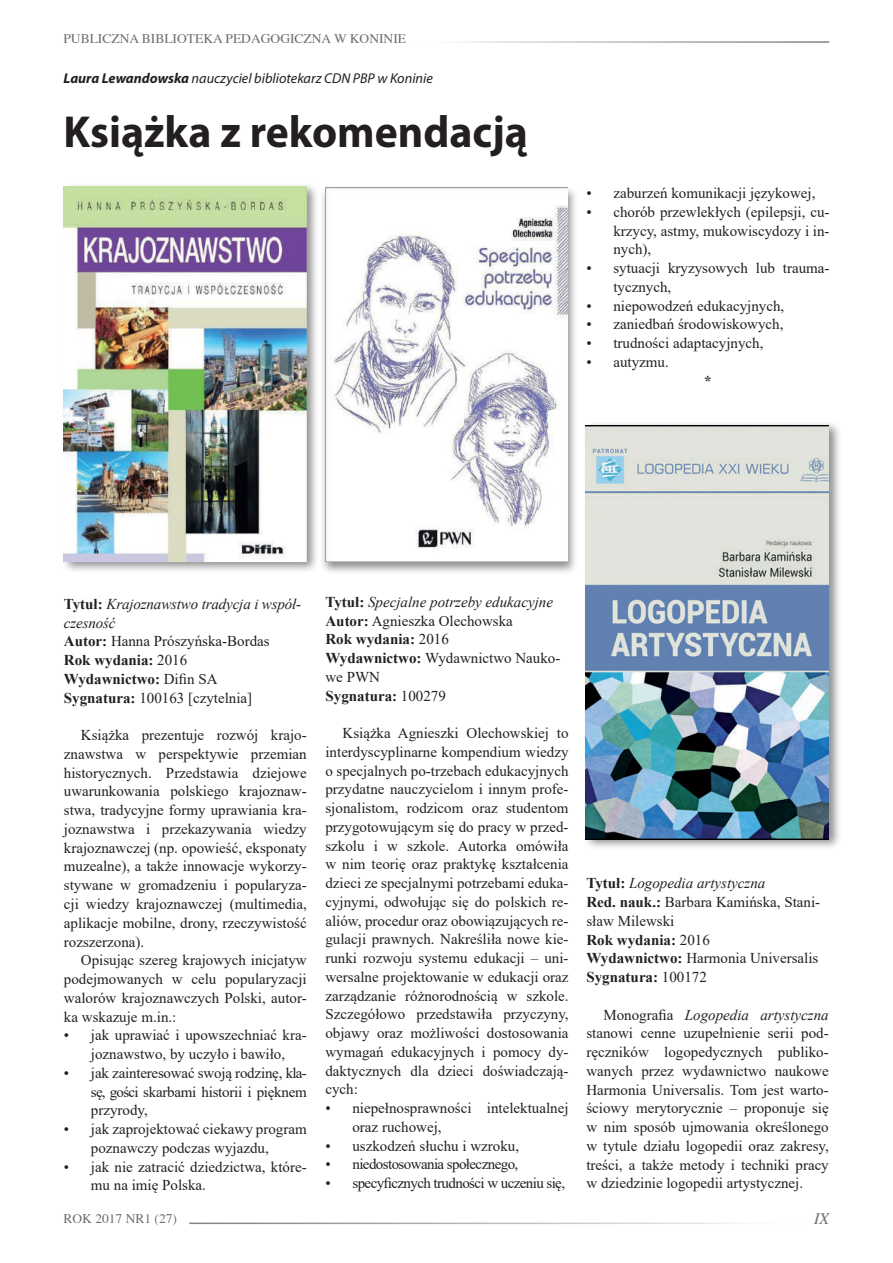
<style>
.page{position:relative;width:893px;height:1263px;background:#fff}
.page>*{position:absolute;margin:0;border:0;box-sizing:border-box;transform-origin:0 0}
.t1{font:700 45px "Myriad Pro";color:#231f20}
.t2{font:italic 16.5px "Toronto";color:#6c6d70}
.t3{font:15px/18.8px "Times New Roman";color:#231f20}
.t4{font:15px "Times New Roman";letter-spacing:-.04em;color:#231f20}
.t5{font:700 15px "Times New Roman";color:#231f20}
.t6{font:italic 14.25px "Myriad Pro";color:#231f20}
.t7{font:13.5px "Toronto Plain";color:#6c6d70}
.s1{font-weight:700}
.s2{font-style:italic}
</style>
<div class="page">
<div style="left:61px;top:182px;width:258px;height:391px;background:#231f20;opacity:.5"></div>
<img style="left:64px;top:187px;width:242px;height:374px">
<div style="left:320px;top:186px;width:258px;height:389px;background:#231f20;opacity:.5"></div>
<img style="left:325px;top:188px;width:243px;height:373px">
<div style="left:583px;top:420px;width:259px;height:431px;background:#231f20;opacity:.5"></div>
<img style="left:586px;top:425px;width:242px;height:414px">
<p class="t7" style="left:63px;top:31px;width:344px">PUBLICZNA BIBLIOTEKA PEDAGOGICZNA W KONINIE</p>
<p class="t6" style="left:63px;top:69px;width:371px"><span class="s1">Laura Lewandowska</span> nauczyciel bibliotekarz CDN PBP w Koninie</p>
<h1 class="t1" style="left:63px;top:103px;width:466px">Książka z rekomendacją</h1>
<p class="t3" style="left:586px;top:183px;width:231px">• zaburzeń komunikacji językowej,</p>
<p class="t3" style="left:613px;top:202px;width:218px;text-align:justify;text-indent:-27px">• chorób przewlekłych (epilepsji, cu&shy;krzycy, astmy, mukowiscydozy i in&shy;nych),</p>
<p class="t3" style="left:613px;top:258px;width:218px;text-indent:-27px">• sytuacji kryzysowych lub trauma&shy;tycznych,</p>
<p class="t3" style="left:586px;top:296px;width:199px">• niepowodzeń edukacyjnych,</p>
<p class="t3" style="left:586px;top:315px;width:198px">• zaniedbań środowiskowych,</p>
<p class="t3" style="left:586px;top:333px;width:178px">• trudności adaptacyjnych,</p>
<p class="t3" style="left:586px;top:352px;width:84px">• autyzmu.</p>
<p class="t5" style="left:704px;top:370px;width:9px">*</p>
<p class="t3" style="left:64px;top:594px;width:239px"><span class="s1">Tytuł:</span> <span class="s2">Krajoznawstwo tradycja i współ&shy;czesność<br></span><span class="s1">Autor:</span> Hanna Prószyńska-Bordas<br><span class="s1">Rok wydania:</span> 2016<br><span class="s1">Wydawnictwo:</span> Difin SA<br><span class="s1">Sygnatura:</span> 100163 [czytelnia]</p>
<p class="t3" style="left:64px;top:725px;width:244px;text-align:justify;text-indent:17px">Książka prezentuje rozwój krajo&shy;znawstwa w perspektywie przemian historycznych. Przedstawia dziejowe uwarunkowania polskiego krajoznaw&shy;stwa, tradycyjne formy uprawiania kra&shy;joznawstwa i przekazywania wiedzy krajoznawczej (np. opowieść, eksponaty muzealne), a także innowacje wykorzy&shy;stywane w gromadzeniu i popularyza&shy;cji wiedzy krajoznawczej (multimedia, aplikacje mobilne, drony, rzeczywistość rozszerzona).</p>
<p class="t3" style="left:64px;top:950px;width:244px;text-align:justify;text-indent:17px">Opisując szereg krajowych inicjatyw podejmowanych w celu popularyzacji walorów krajoznawczych Polski, autor&shy;ka wskazuje m.in.:</p>
<p class="t3" style="left:64px;top:1025px;width:244px;text-align:center">• jak uprawiać i upowszechniać kra&shy;joznawstwo, by uczyło i bawiło,</p>
<p class="t3" style="left:91px;top:1063px;width:217px;text-align:justify;text-indent:-27px">• jak zainteresować swoją rodzinę, kla&shy;sę, gości skarbami historii i pięknem przyrody,</p>
<p class="t3" style="left:91px;top:1119px;width:217px;text-indent:-27px">• jak zaprojektować ciekawy program poznawczy podczas wyjazdu,</p>
<p class="t3" style="left:91px;top:1157px;width:217px;text-indent:-27px">• jak nie zatracić dziedzictwa, które&shy;mu na imię Polska.</p>
<p class="t3" style="left:325px;top:592px;width:236px"><span class="s1">Tytuł:</span> <span class="s2">Specjalne potrzeby edukacyjne<br></span><span class="s1">Autor:</span> Agnieszka Olechowska<br><span class="s1">Rok wydania:</span> 2016<br><span class="s1">Wydawnictwo:</span> Wydawnictwo Nauko&shy;we PWN<br><span class="s1">Sygnatura:</span> 100279</p>
<p class="t3" style="left:325px;top:723px;width:245px;text-align:justify;text-indent:17px">Książka Agnieszki Olechowskiej to interdyscyplinarne kompendium wiedzy o specjalnych po-trzebach edukacyjnych przydatne nauczycielom i innym profe&shy;sjonalistom, rodzicom oraz studentom przygotowującym się do pracy w przed&shy;szkolu i w szkole. Autorka omówiła w nim teorię oraz praktykę kształcenia dzieci ze specjalnymi potrzebami eduka&shy;cyjnymi, odwołując się do polskich re&shy;aliów, procedur oraz obowiązujących re&shy;gulacji prawnych. Nakreśliła nowe kie&shy;runki rozwoju systemu edukacji – uni&shy;wersalne projektowanie w edukacji oraz zarządzanie różnorodnością w szkole.<br>Szczegółowo przedstawiła przyczyny, objawy oraz możliwości dostosowania wymagań edukacyjnych i pomocy dy&shy;daktycznych dla dzieci doświadczają&shy;cych:</p>
<p class="t3" style="left:352px;top:1098px;width:218px;text-indent:-27px">• niepełnosprawności intelektualnej oraz ruchowej,</p>
<p class="t3" style="left:325px;top:1136px;width:195px">• uszkodzeń słuchu i wzroku,</p>
<p class="t4" style="left:325px;top:1154px;width:194px">• niedostosowania społecznego,</p>
<p class="t4" style="left:325px;top:1172px;width:241px">• specyficznych trudności w uczeniu się,</p>
<p class="t3" style="left:586px;top:873px;width:235px"><span class="s1">Tytuł:</span> <span class="s2">Logopedia artystyczna<br></span><span class="s1">Red. nauk.:</span> Barbara Kamińska, Stani&shy;sław Milewski<br><span class="s1">Rok wydania:</span> 2016<br><span class="s1">Wydawnictwo:</span> Harmonia Universalis<br><span class="s1">Sygnatura:</span> 100172</p>
<p class="t3" style="left:586px;top:1005px;width:244px;text-align:justify;text-indent:17px">Monografia <span class="s2">Logopedia artystyczna </span>stanowi cenne uzupełnienie serii pod&shy;ręczników logopedycznych publiko&shy;wanych przez wydawnictwo naukowe Harmonia Universalis. Tom jest warto&shy;ściowy merytorycznie – proponuje się w nim sposób ujmowania określonego w tytule działu logopedii oraz zakresy, treści, a także metody i techniki pracy w dziedzinie logopedii artystycznej.</p>
<p class="t7" style="left:63px;top:1211px;width:115px">ROK 2017 NR1 (27)</p>
<p class="t2" style="left:814px;top:1209px;width:17px">IX</p>
</div>
